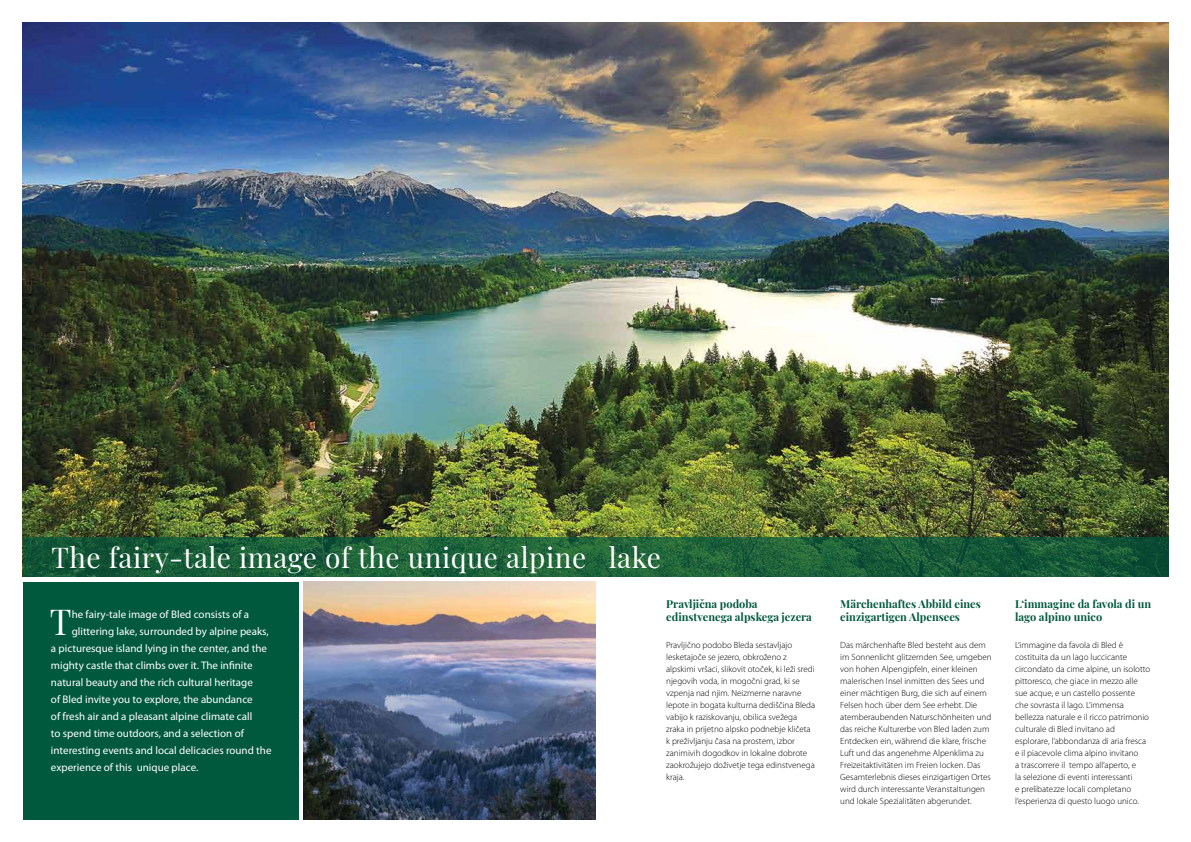
<style>
.page{position:relative;width:1191px;height:842px;background:#fff}
.page>*{position:absolute;margin:0;border:0;box-sizing:border-box;transform-origin:0 0}
.t1{font:35px "Playfair Display";color:#fff}
.t2{font:28px "Playfair Display";letter-spacing:.02em;color:#fff}
.t3{font:11px "Myriad Pro";color:#fff}
.t4{font:700 11px/13px "Playfair Display";color:#00583d}
.t5{font:300 9px/12px "Myriad Pro";color:#000}
</style>
<div class="page">
<img style="left:303px;top:582px;width:293px;height:237px">
<img style="left:23px;top:23px;width:1145px;height:514px">
<svg style="left:23px;top:537px;width:1145px;height:40px;background:#1b5e39"></svg>
<div style="left:23px;top:582px;width:275px;height:237px;background:#00583d"></div>
<h2 class="t2" style="left:52px;top:535px;width:611px">The fairy-tale image of the unique alpine lake</h2>
<h1 class="t1" style="left:50px;top:594px;width:23px">T</h1>
<p class="t3" style="left:72px;top:607px;width:179px">he fairy-tale image of Bled consists of a</p>
<p class="t3" style="left:72px;top:624px;width:199px">glittering lake, surrounded by alpine peaks,</p>
<p class="t3" style="left:51px;top:641px;width:218px">a picturesque island lying in the center, and the</p>
<p class="t3" style="left:51px;top:658px;width:203px">mighty castle that climbs over it. The infinite</p>
<p class="t3" style="left:51px;top:675px;width:203px">natural beauty and the rich cultural heritage</p>
<p class="t3" style="left:51px;top:692px;width:203px">of Bled invite you to explore, the abundance</p>
<p class="t3" style="left:51px;top:709px;width:203px">of fresh air and a pleasant alpine climate call</p>
<p class="t3" style="left:51px;top:726px;width:194px">to spend time outdoors, and a selection of</p>
<p class="t3" style="left:51px;top:743px;width:222px">interesting events and local delicacies round the</p>
<p class="t3" style="left:51px;top:760px;width:149px">experience of this unique place.</p>
<p class="t4" style="left:666px;top:597px;width:147px">Pravljična podoba edinstvenega alpskega jezera</p>
<p class="t4" style="left:840px;top:597px;width:142px">Märchenhaftes Abbild eines einzigartigen Alpensees</p>
<p class="t4" style="left:1015px;top:597px;width:137px">L‘immagine da favola di un lago alpino unico</p>
<p class="t5" style="left:666px;top:639px;width:151px">Pravljično podobo Bleda sestavljajo lesketajoče se jezero, obkroženo z alpskimi vršaci, slikovit otoček, ki leži sredi njegovih voda, in mogočni grad, ki se vzpenja nad njim. Neizmerne naravne lepote in bogata kulturna dediščina Bleda vabijo k raziskovanju, obilica svežega zraka in prijetno alpsko podnebje kličeta k preživljanju časa na prostem, izbor zanimivih dogodkov in lokalne dobrote zaokrožujejo doživetje tega edinstvenega kraja.</p>
<p class="t5" style="left:840px;top:639px;width:153px">Das märchenhafte Bled besteht aus dem im Sonnenlicht glitzernden See, umgeben von hohen Alpengipfeln, einer kleinen malerischen Insel inmitten des Sees und einer mächtigen Burg, die sich auf einem Felsen hoch über dem See erhebt. Die atemberaubenden Naturschönheiten und das reiche Kulturerbe von Bled laden zum Entdecken ein, während die klare, frische Luft und das angenehme Alpenklima zu Freizeitaktivitäten im Freien locken. Das Gesamterlebnis dieses einzigartigen Ortes wird durch interessante Veranstaltungen und lokale Spezialitäten abgerundet.</p>
<p class="t5" style="left:1015px;top:639px;width:137px">L‘immagine da favola di Bled è costituita da un lago luccicante circondato da cime alpine, un isolotto pittoresco, che giace in mezzo alle sue acque, e un castello possente che sovrasta il lago. L‘immensa bellezza naturale e il ricco patrimonio culturale di Bled invitano ad esplorare, l‘abbondanza di aria fresca e il piacevole clima alpino invitano<br>a trascorrere il tempo all‘aperto, e<br>la selezione di eventi interessanti<br>e prelibatezze locali completano l‘esperienza di questo luogo unico.</p>
</div>
